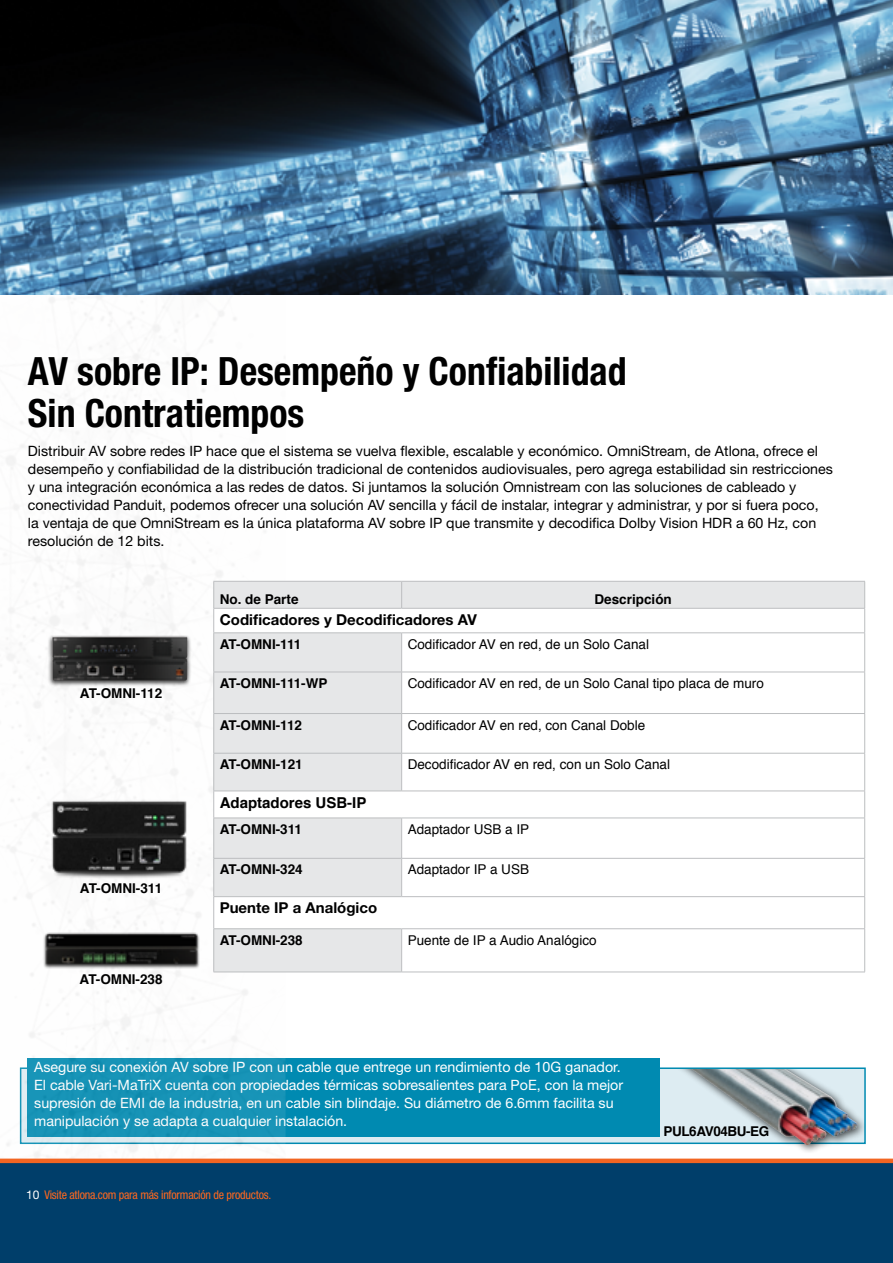
<style>
.page{position:relative;width:893px;height:1263px;background:#fff}
.page>*{position:absolute;margin:0;border:0;box-sizing:border-box;transform-origin:0 0}
.t1{font:700 condensed 39px/42px "Helvetica Neue LT Std";color:#000}
.t2{font:700 15px "Helvetica Neue LT Std";color:#000}
.t3{font:700 15px "Helvetica";color:#000}
.t4{font:14.25px/18px "Helvetica Neue LT Std";color:#000}
.t5{font:14.25px/18px "Helvetica Neue LT Std";color:#fff}
.t6{font:13.5px "Helvetica";color:#000}
.t7{font:700 13.5px "Helvetica";color:#000}
.t8{font:700 13.5px "Helvetica";letter-spacing:-.03em;color:#000}
.t9{font:700 13.5px "Helvetica";letter-spacing:-.025em;color:#000}
.t10{font:condensed 12px "Helvetica Neue LT Std";letter-spacing:-.02em;color:#ff681e}
.s1{font-stretch:normal;color:#fff}
</style>
<div class="page">
<div style="left:20px;top:1067px;width:846px;height:77px;background:#ddecf2;border:2px solid #008ab1"></div>
<div style="left:27px;top:1057px;width:633px;height:79px;background:#008ab1"></div>
<img style="left:0;top:295px;width:286px;height:863px">
<div style="left:214px;top:582px;width:650px;height:390px;background:#e6e7e8"></div>
<svg style="left:214px;top:609px;width:650px;height:319px;fill:#e6e7e8"></svg>
<svg style="left:402px;top:633px;width:462px;height:339px"></svg>
<svg style="left:401px;top:582px;width:1px;height:26px"></svg>
<hr style="left:213px;top:633px;width:1px;height:39px;background:#bcbec0">
<hr style="left:213px;top:672px;width:189px;height:1px;background:#bcbec0">
<hr style="left:213px;top:672px;width:1px;height:41px;background:#bcbec0">
<hr style="left:213px;top:713px;width:189px;height:1px;background:#bcbec0">
<hr style="left:213px;top:714px;width:1px;height:39px;background:#bcbec0">
<hr style="left:213px;top:753px;width:189px;height:1px;background:#bcbec0">
<hr style="left:213px;top:753px;width:1px;height:38px;background:#bcbec0">
<svg style="left:213px;top:792px;width:1px;height:26px"></svg>
<hr style="left:213px;top:818px;width:189px;height:1px;background:#bcbec0">
<hr style="left:213px;top:818px;width:1px;height:40px;background:#bcbec0">
<hr style="left:213px;top:897px;width:1px;height:31px;background:#bcbec0">
<hr style="left:213px;top:928px;width:189px;height:1px;background:#bcbec0">
<hr style="left:213px;top:581px;width:189px;height:1px;background:#bcbec0">
<svg style="left:213px;top:582px;width:1px;height:50px"></svg>
<hr style="left:402px;top:581px;width:463px;height:1px;background:#bcbec0">
<hr style="left:213px;top:608px;width:189px;height:1px;background:#bcbec0">
<hr style="left:213px;top:632px;width:189px;height:1px;background:#bcbec0">
<hr style="left:213px;top:791px;width:189px;height:1px;background:#bcbec0">
<hr style="left:213px;top:896px;width:189px;height:1px;background:#bcbec0">
<hr style="left:402px;top:608px;width:463px;height:1px;background:#bcbec0">
<svg style="left:864px;top:582px;width:1px;height:50px"></svg>
<hr style="left:402px;top:632px;width:463px;height:1px;background:#bcbec0">
<hr style="left:401px;top:633px;width:1px;height:39px;background:#bcbec0">
<hr style="left:864px;top:633px;width:1px;height:39px;background:#bcbec0">
<hr style="left:402px;top:672px;width:463px;height:1px;background:#bcbec0">
<hr style="left:401px;top:672px;width:1px;height:41px;background:#bcbec0">
<hr style="left:864px;top:672px;width:1px;height:41px;background:#bcbec0">
<hr style="left:402px;top:713px;width:463px;height:1px;background:#bcbec0">
<hr style="left:401px;top:714px;width:1px;height:39px;background:#bcbec0">
<hr style="left:864px;top:714px;width:1px;height:39px;background:#bcbec0">
<hr style="left:402px;top:753px;width:463px;height:1px;background:#bcbec0">
<hr style="left:401px;top:753px;width:1px;height:38px;background:#bcbec0">
<hr style="left:864px;top:753px;width:1px;height:38px;background:#bcbec0">
<hr style="left:402px;top:791px;width:463px;height:1px;background:#bcbec0">
<svg style="left:864px;top:791px;width:1px;height:27px"></svg>
<hr style="left:402px;top:818px;width:463px;height:1px;background:#bcbec0">
<hr style="left:401px;top:818px;width:1px;height:40px;background:#bcbec0">
<hr style="left:864px;top:818px;width:1px;height:40px;background:#bcbec0">
<hr style="left:402px;top:896px;width:463px;height:1px;background:#bcbec0">
<hr style="left:864px;top:897px;width:1px;height:31px;background:#bcbec0">
<hr style="left:402px;top:928px;width:463px;height:1px;background:#bcbec0">
<hr style="left:213px;top:858px;width:189px;height:1px;background:#bcbec0">
<hr style="left:213px;top:859px;width:1px;height:37px;background:#bcbec0">
<hr style="left:402px;top:858px;width:463px;height:1px;background:#bcbec0">
<hr style="left:401px;top:859px;width:1px;height:37px;background:#bcbec0">
<hr style="left:864px;top:859px;width:1px;height:37px;background:#bcbec0">
<hr style="left:213px;top:929px;width:1px;height:43px;background:#bcbec0">
<hr style="left:401px;top:929px;width:1px;height:43px;background:#bcbec0">
<hr style="left:864px;top:929px;width:1px;height:43px;background:#bcbec0">
<hr style="left:213px;top:972px;width:189px;height:1px;background:#bcbec0">
<hr style="left:402px;top:972px;width:463px;height:1px;background:#bcbec0">
<div style="left:0;top:1161px;width:893px;height:102px;background:#003e6a"></div>
<img style="left:43px;top:918px;width:156px;height:56px">
<img style="left:43px;top:796px;width:156px;height:87px">
<div style="left:675px;top:1069px;width:190px;height:85px;background:#000;opacity:.75"></div>
<img style="left:691px;top:1069px;width:166px;height:76px">
<div style="left:47px;top:635px;width:144px;height:51px;background:#000;opacity:.75"></div>
<img style="left:52px;top:637px;width:135px;height:44px">
<img style="left:0;top:0;width:893px;height:295px">
<div style="left:0;top:1158px;width:893px;height:5px;background:#f26522"></div>
<h1 class="t1" style="left:28px;top:350px;width:600px">AV sobre IP: Desempeño y Confiabilidad<br>Sin Contratiempos</h1>
<p class="t4" style="left:28px;top:442px;width:806px">Distribuir AV sobre redes IP hace que el sistema se vuelva flexible, escalable y económico. OmniStream, de Atlona, ofrece el desempeño y confiabilidad de la distribución tradicional de contenidos audiovisuales, pero agrega estabilidad sin restricciones y una integración económica a las redes de datos. Si juntamos la solución Omnistream con las soluciones de cableado y conectividad Panduit, podemos ofrecer una solución AV sencilla y fácil de instalar, integrar y administrar, y por si fuera poco,<br>la ventaja de que OmniStream es la única plataforma AV sobre IP que transmite y decodifica Dolby Vision HDR a 60 Hz, con resolución de 12 bits.</p>
<p class="t7" style="left:80px;top:682px;width:84px">AT-OMNI-112</p>
<p class="t7" style="left:80px;top:878px;width:84px">AT-OMNI-311</p>
<p class="t7" style="left:80px;top:968px;width:85px">AT-OMNI-238</p>
<p class="t7" style="left:220px;top:588px;width:80px">No. de Parte</p>
<p class="t7" style="left:595px;top:588px;width:79px">Descripción</p>
<p class="t2" style="left:220px;top:610px;width:259px">Codificadores y Decodificadores AV</p>
<p class="t9" style="left:220px;top:633px;width:83px">AT-OMNI-111</p>
<p class="t6" style="left:408px;top:634px;width:243px">Codificador AV en red, de un Solo Canal</p>
<p class="t7" style="left:220px;top:672px;width:109px">AT-OMNI-111-WP</p>
<p class="t6" style="left:408px;top:673px;width:358px">Codificador AV en red, de un Solo Canal tipo placa de muro</p>
<p class="t7" style="left:220px;top:714px;width:84px">AT-OMNI-112</p>
<p class="t6" style="left:408px;top:714px;width:239px">Codificador AV en red, con Canal Doble</p>
<p class="t7" style="left:220px;top:754px;width:85px">AT-OMNI-121</p>
<p class="t6" style="left:408px;top:754px;width:264px">Decodificador AV en red, con un Solo Canal</p>
<p class="t3" style="left:220px;top:791px;width:148px">Adaptadores USB-IP</p>
<p class="t7" style="left:220px;top:818px;width:84px">AT-OMNI-311</p>
<p class="t6" style="left:408px;top:819px;width:123px">Adaptador USB a IP</p>
<p class="t7" style="left:220px;top:859px;width:85px">AT-OMNI-324</p>
<p class="t6" style="left:408px;top:859px;width:123px">Adaptador IP a USB</p>
<p class="t2" style="left:220px;top:899px;width:159px">Puente IP a Analógico</p>
<p class="t7" style="left:220px;top:929px;width:85px">AT-OMNI-238</p>
<p class="t6" style="left:408px;top:930px;width:190px">Puente de IP a Audio Analógico</p>
<p class="t5" style="left:34px;top:1058px;width:590px">Asegure su conexión AV sobre IP con un cable que entrege un rendimiento de 10G ganador.<br>El cable Vari-MaTriX cuenta con propiedades térmicas sobresalientes para PoE, con la mejor supresión de EMI de la industria, en un cable sin blindaje. Su diámetro de 6.6mm facilita su manipulación y se adapta a cualquier instalación.</p>
<p class="t10" style="left:26px;top:1187px;width:247px"><span class="s1">10</span> Visite atlona.com para más información de productos.</p>
<p class="t8" style="left:663px;top:1121px;width:107px">PUL6AV04BU-EG</p>
</div>
